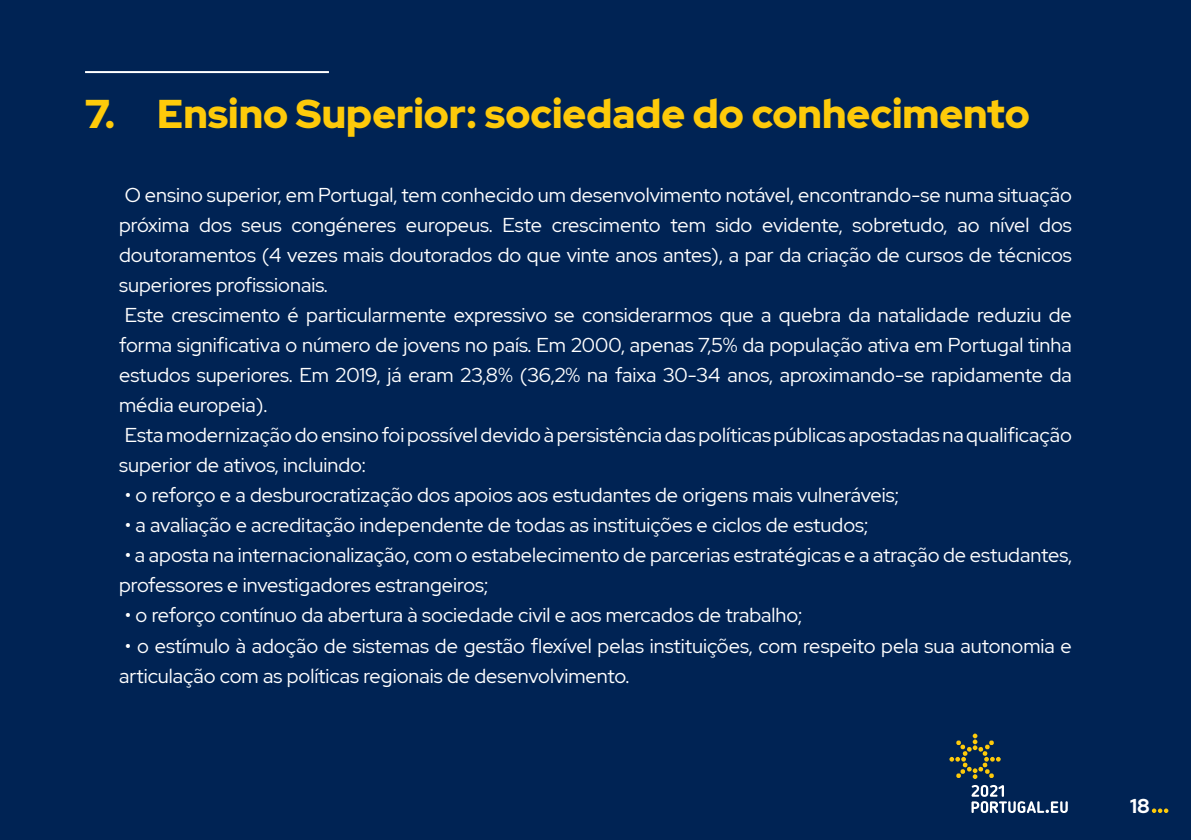
<style>
.page{position:relative;width:1191px;height:840px;background:#fff}
.page>*{position:absolute;margin:0;border:0;box-sizing:border-box;transform-origin:0 0}
.t1{font:900 40px "Red Hat Display";color:#feca0a}
.TextoTopicos{font:20px/30px "Red Hat Display";color:#fff}
.t2{font:700 20px "Red Hat Display";color:#fff}
</style>
<div class="page">
<div style="left:0;top:0;width:1191px;height:839px;background:#002354"></div>
<hr style="left:85px;top:71px;width:244px;height:2px;background:#fff">
<svg style="left:1151px;top:808px;width:17px;height:4px"></svg>
<svg style="left:949px;top:733px;width:51px;height:45px"></svg>
<svg style="left:971px;top:785px;width:96px;height:27px"></svg>
<p class="t1" style="left:85px;top:87px;width:946px">7. Ensino Superior: sociedade do conhecimento</p>
<p class="TextoTopicos" style="left:119px;top:179px;width:954px;text-align:justify">O ensino superior, em Portugal, tem conhecido um desenvolvimento notável, encontrando-se numa situação próxima dos seus congéneres europeus. Este crescimento tem sido evidente, sobretudo, ao nível dos doutoramentos (4 vezes mais doutorados do que vinte anos antes), a par da criação de cursos de técnicos superiores profissionais.</p>
<p class="TextoTopicos" style="left:119px;top:299px;width:954px;text-align:justify">Este crescimento é particularmente expressivo se considerarmos que a quebra da natalidade reduziu de forma significativa o número de jovens no país. Em 2000, apenas 7,5% da população ativa em Portugal tinha estudos superiores. Em 2019, já eram 23,8% (36,2% na faixa 30-34 anos, aproximando-se rapidamente da média europeia).</p>
<p class="TextoTopicos" style="left:119px;top:419px;width:954px">Esta modernização do ensino foi possível devido à persistência das políticas públicas apostadas na qualificação superior de ativos, incluindo:</p>
<p class="TextoTopicos" style="left:125px;top:479px;width:775px">• o reforço e a desburocratização dos apoios aos estudantes de origens mais vulneráveis;</p>
<p class="TextoTopicos" style="left:125px;top:509px;width:745px">• a avaliação e acreditação independente de todas as instituições e ciclos de estudos;</p>
<p class="TextoTopicos" style="left:119px;top:539px;width:954px">• a aposta na internacionalização, com o estabelecimento de parcerias estratégicas e a atração de estudantes, professores e investigadores estrangeiros;</p>
<p class="TextoTopicos" style="left:125px;top:599px;width:679px">• o reforço contínuo da abertura à sociedade civil e aos mercados de trabalho;</p>
<p class="TextoTopicos" style="left:119px;top:629px;width:954px">• o estímulo à adoção de sistemas de gestão flexível pelas instituições, com respeito pela sua autonomia e articulação com as políticas regionais de desenvolvimento.</p>
<p class="t2" style="left:1130px;top:792px;width:21px">18</p>
</div>
